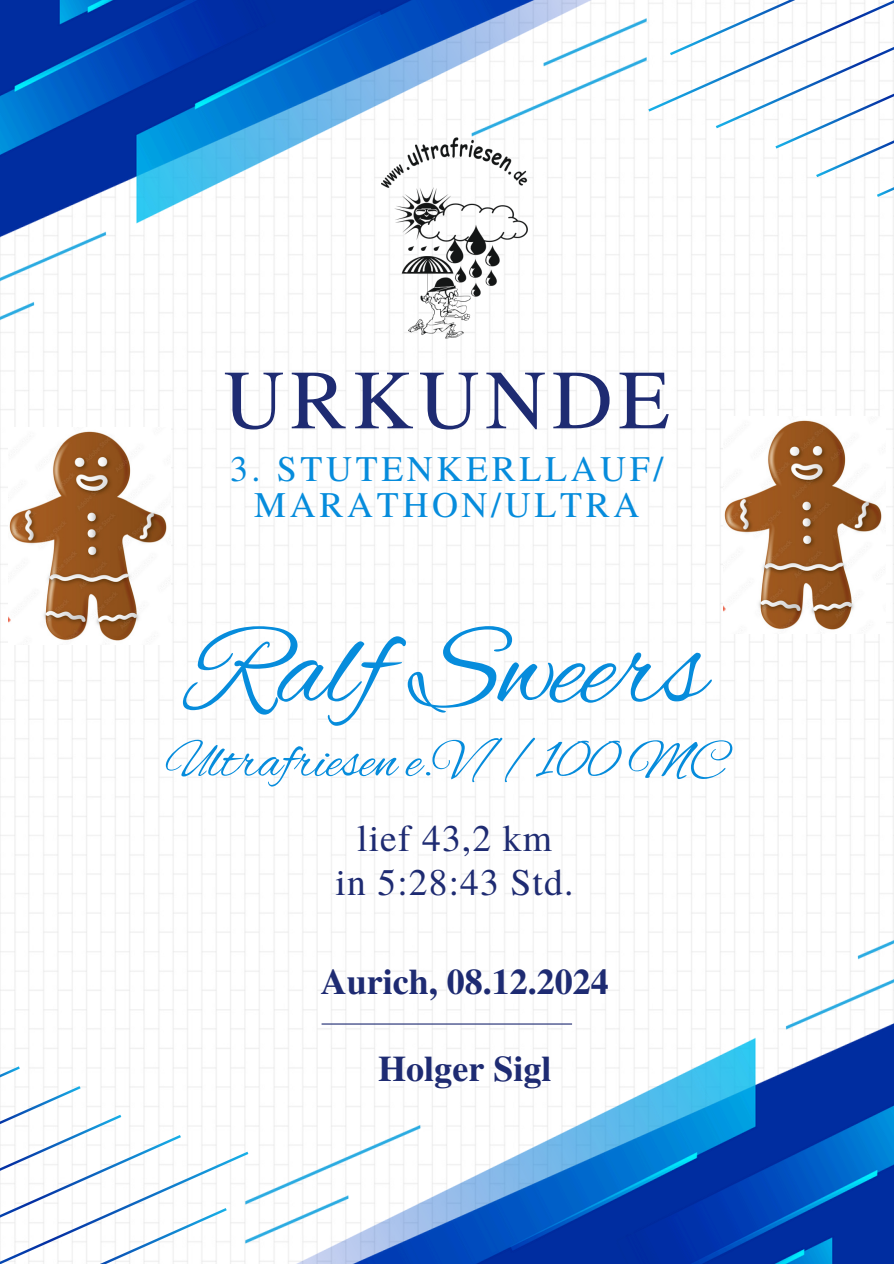
<style>
.page{position:relative;width:894px;height:1264px;background:#fff}
.page>*{position:absolute;margin:0;border:0;box-sizing:border-box;transform-origin:0 0}
.t1{font:120px "Alex Brush";color:#068cdc}
.t2{font:84px "Te X Gyre Termes";letter-spacing:.07em;color:#1e2b72}
.t3{font:54px "Alex Brush";color:#068cdc}
.t4{font:37.5px "Te X Gyre Termes";letter-spacing:.03em;color:#1e2b72}
.t5{font:36px/36px "Te X Gyre Termes";letter-spacing:.1em;color:#068cdc;text-align:center}
.t6{font:700 36px "Te X Gyre Termes";color:#1e2b72}
</style>
<div class="page">
<img style="left:245px;top:911px;width:648px;height:352px">
<img style="left:0;top:0;width:646px;height:350px">
<svg style="left:646px;top:0;width:247px;height:231px"></svg>
<svg style="left:667px;top:0;width:226px;height:230px"></svg>
<svg style="left:229px;top:1032px;width:21px;height:231px"></svg>
<svg style="left:0;top:1032px;width:229px;height:231px"></svg>
<hr style="left:321px;top:1023px;width:251px;height:1px;background:#1e2b72">
<img style="left:381px;top:131px;width:147px;height:214px">
<img style="left:8px;top:427px;width:162px;height:217px">
<img style="left:723px;top:416px;width:162px;height:217px">
<p class="t2" style="left:224px;top:339px;width:447px">URKUNDE</p>
<p class="t5" style="left:230px;top:449px;width:435px">3. STUTENKERLLAUF/<br>MARATHON/ULTRA</p>
<p class="t1" style="left:188px;top:602px;width:519px">Ralf Sweers</p>
<p class="t3" style="left:165px;top:731px;width:564px">Ultrafriesen e.V//100 MC</p>
<h1 class="t4" style="left:357px;top:811px;width:196px">lief 43,2 km</h1>
<p class="t4" style="left:335px;top:855px;width:239px">in 5:28:43 Std.</p>
<p class="t6" style="left:320px;top:953px;width:290px">Aurich, 08.12.2024</p>
<h3 class="t6" style="left:378px;top:1040px;width:175px">Holger Sigl</h3>
</div>
